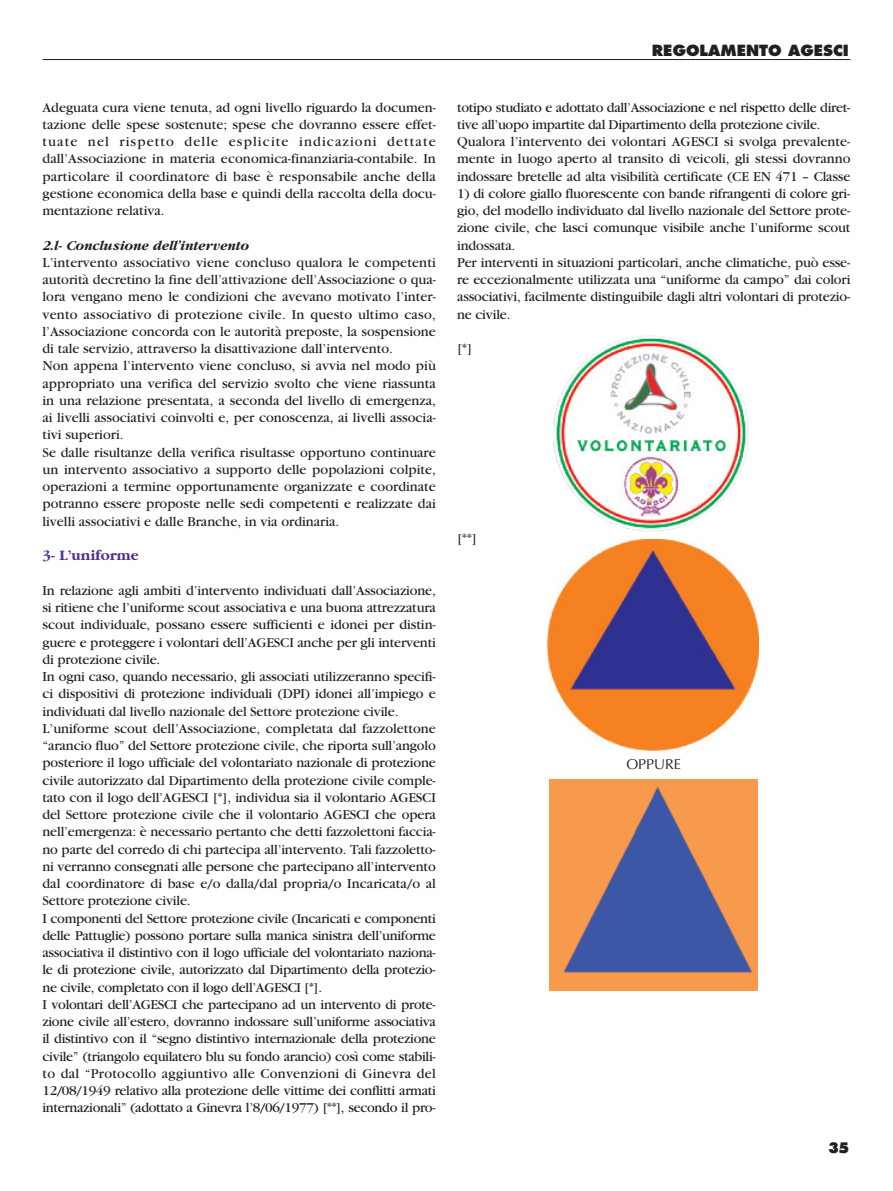
<style>
.page{position:relative;width:893px;height:1191px;background:#fff}
.page>*{position:absolute;margin:0;border:0;box-sizing:border-box;transform-origin:0 0}
.t1{font:800 15px "Futura LT";color:#231f20}
.t2{font:700 15px "Garamond LT";color:#4d2f92}
.t3{font:900 15px "Futura BT";color:#231f20}
.t4{font:14.25px/17.2px "Garamond LT";letter-spacing:-.01em;color:#231f20}
.t5{font:italic 700 14.25px "Garamond LT";color:#231f20}
.t6{font:14.25px "Optima";color:#231f20}
</style>
<div class="page">
<hr style="left:43px;top:59px;width:807px;height:1px;background:#231f20">
<img style="left:553px;top:335px;width:196px;height:196px">
<img style="left:548px;top:539px;width:210px;height:211px">
<img style="left:549px;top:779px;width:208px;height:211px">
<p class="t4" style="left:43px;top:100px;width:395px;text-align:justify">Adeguata cura viene tenuta, ad ogni livello riguardo la documen&shy;tazione delle spese sostenute; spese che dovranno essere effet&shy;tuate nel rispetto delle esplicite indicazioni dettate dall’Associazione in materia economica-finanziaria-contabile. In particolare il coordinatore di base è responsabile anche della gestione economica della base e quindi della raccolta della docu&shy;mentazione relativa.</p>
<p class="t5" style="left:43px;top:236px;width:208px">2.l- Conclusione dell’intervento</p>
<p class="t4" style="left:43px;top:255px;width:395px">L’intervento associativo viene concluso qualora le competenti autorità decretino la fine dell’attivazione dell’Associazione o qua&shy;lora vengano meno le condizioni che avevano motivato l’inter&shy;vento associativo di protezione civile. In questo ultimo caso, l’Associazione concorda con le autorità preposte, la sospensione di tale servizio, attraverso la disattivazione dall’intervento.<br>Non appena l’intervento viene concluso, si avvia nel modo più appropriato una verifica del servizio svolto che viene riassunta in una relazione presentata, a seconda del livello di emergenza, ai livelli associativi coinvolti e, per conoscenza, ai livelli associa&shy;tivi superiori.<br>Se dalle risultanze della verifica risultasse opportuno continuare un intervento associativo a supporto delle popolazioni colpite, operazioni a termine opportunamente organizzate e coordinate potranno essere proposte nelle sedi competenti e realizzate dai livelli associativi e dalle Branche, in via ordinaria.</p>
<p class="t2" style="left:43px;top:546px;width:97px">3- L’uniforme</p>
<p class="t4" style="left:42px;top:583px;width:395px">In relazione agli ambiti d’intervento individuati dall’Associazione, si ritiene che l’uniforme scout associativa e una buona attrezzatura scout individuale, possano essere sufficienti e idonei per distin&shy;guere e proteggere i volontari dell’AGESCI anche per gli interventi di protezione civile.<br>In ogni caso, quando necessario, gli associati utilizzeranno specifi&shy;ci dispositivi di protezione individuali (DPI) idonei all’impiego e individuati dal livello nazionale del Settore protezione civile.<br>L’uniforme scout dell’Associazione, completata dal fazzolettone “arancio fluo” del Settore protezione civile, che riporta sull’angolo posteriore il logo ufficiale del volontariato nazionale di protezione civile autorizzato dal Dipartimento della protezione civile comple&shy;tato con il logo dell’AGESCI [*], individua sia il volontario AGESCI del Settore protezione civile che il volontario AGESCI che opera nell’emergenza: è necessario pertanto che detti fazzolettoni faccia&shy;no parte del corredo di chi partecipa all’intervento. Tali fazzoletto&shy;ni verranno consegnati alle persone che partecipano all’intervento dal coordinatore di base e/o dalla/dal propria/o Incaricata/o al Settore protezione civile.<br>I componenti del Settore protezione civile (Incaricati e componenti delle Pattuglie) possono portare sulla manica sinistra dell’uniforme associativa il distintivo con il logo ufficiale del volontariato naziona&shy;le di protezione civile, autorizzato dal Dipartimento della protezio&shy;ne civile, completato con il logo dell’AGESCI [*].<br>I volontari dell’AGESCI che partecipano ad un intervento di prote&shy;zione civile all’estero, dovranno indossare sull’uniforme associativa il distintivo con il “segno distintivo internazionale della protezione civile” (triangolo equilatero blu su fondo arancio) così come stabili&shy;to dal “Protocollo aggiuntivo alle Convenzioni di Ginevra del 12/08/1949 relativo alla protezione delle vittime dei conflitti armati internazionali” (adottato a Ginevra l’8/06/1977) [**], secondo il pro-</p>
<p class="t1" style="left:652px;top:41px;width:198px">REGOLAMENTO AGESCI</p>
<p class="t4" style="left:457px;top:100px;width:395px">totipo studiato e adottato dall’Associazione e nel rispetto delle diret&shy;tive all’uopo impartite dal Dipartimento della protezione civile.<br>Qualora l’intervento dei volontari AGESCI si svolga prevalente&shy;mente in luogo aperto al transito di veicoli, gli stessi dovranno indossare bretelle ad alta visibilità certificate (CE EN 471 – Classe</p>
<p class="t4" style="left:457px;top:186px;width:395px">1) di colore giallo fluorescente con bande rifrangenti di colore gri&shy;gio, del modello individuato dal livello nazionale del Settore prote&shy;zione civile, che lasci comunque visibile anche l’uniforme scout indossata.<br>Per interventi in situazioni particolari, anche climatiche, può esse&shy;re eccezionalmente utilizzata una “uniforme da campo” dai colori associativi, facilmente distinguibile dagli altri volontari di protezio&shy;ne civile.</p>
<p class="t4" style="left:457px;top:341px;width:17px">[*]</p>
<p class="t4" style="left:457px;top:531px;width:21px">[**]</p>
<p class="t6" style="left:626px;top:755px;width:56px">OPPURE</p>
<p class="t3" style="left:828px;top:1141px;width:22px">35</p>
</div>
